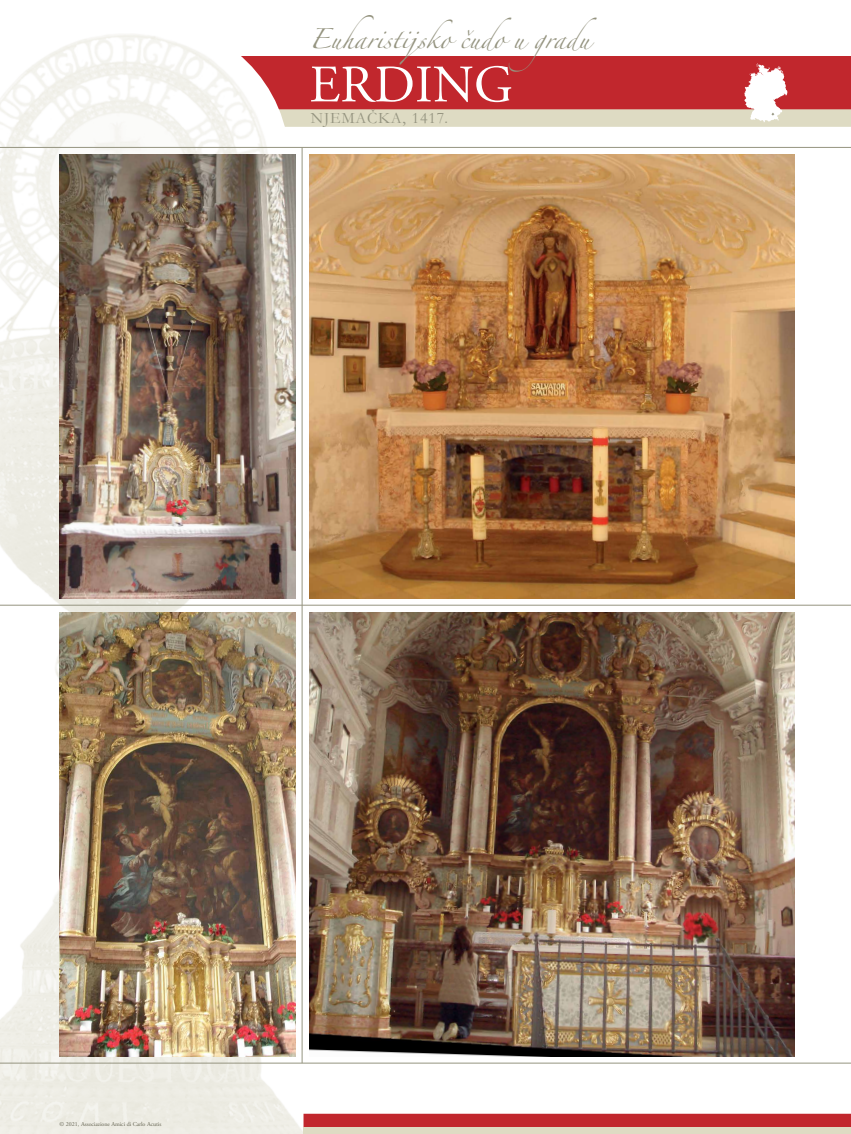
<style>
.page{position:relative;width:851px;height:1134px;background:#fff}
.page>*{position:absolute;margin:0;border:0;box-sizing:border-box;transform-origin:0 0}
.t1{font:45px "Zapfino Extra LT One";color:#959480}
.t2{font:16px "Garamond";letter-spacing:.05em;color:#959480}
.t3{font:6px "Adobe Garamond";letter-spacing:-.005em;color:#636250}
</style>
<div class="page">
<div style="left:221px;top:56px;width:629px;height:54px;background:#c1272d"></div>
<div style="left:222px;top:109px;width:628px;height:18px;background:#dedbc3"></div>
<img style="left:0;top:34px;width:326px;height:1100px">
<div style="left:303px;top:1114px;width:547px;height:17px;background:#c1272d"></div>
<div style="left:303px;top:1127px;width:547px;height:7px;background:#dedbc3"></div>
<hr style="left:0;top:605px;width:850px;height:1px;background:#959480">
<hr style="left:0;top:147px;width:850px;height:1px;background:#959480">
<hr style="left:0;top:1063px;width:850px;height:1px;background:#959480">
<hr style="left:302px;top:147px;width:1px;height:916px;background:#959480">
<svg style="left:311px;top:66px;width:200px;height:36px"></svg>
<img style="left:309px;top:154px;width:485px;height:444px">
<img style="left:309px;top:612px;width:485px;height:444px">
<img style="left:60px;top:154px;width:235px;height:444px">
<img style="left:60px;top:612px;width:235px;height:444px">
<svg style="left:744px;top:63px;width:43px;height:59px"></svg>
<h1 class="t1" style="left:309px;top:6px;width:282px">Euharistijsko čudo u gradu</h1>
<h2 class="t2" style="left:311px;top:107px;width:138px">NJEMAČKA, 1417.</h2>
<p class="t3" style="left:60px;top:1120px;width:103px">© 2021, Associazione Amici di Carlo Acutis</p>
</div>
